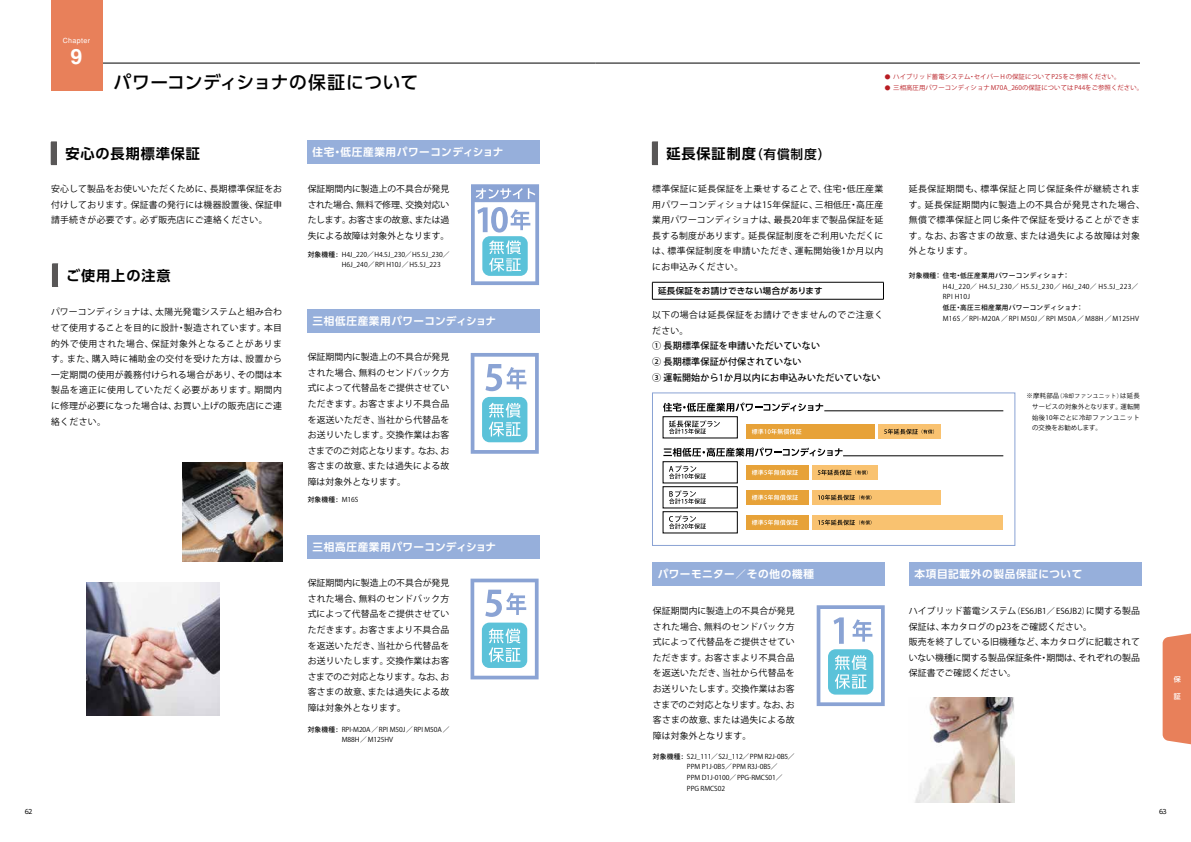
<style>
.page{position:relative;width:1191px;height:842px;background:#fff}
.page>*{position:absolute;margin:0;border:0;box-sizing:border-box;transform-origin:0 0}
.t1{font:700 21.3px "Helvetica";color:#fff}
.t2{font:500 17.7px "UD Shin Go Pro";letter-spacing:.03em;color:#000}
.t3{font:700 14.2px "UD Shin Go Pro De";letter-spacing:.06em;color:#000}
.t4{font:700 10.6px "UD Shin Go Pro De";letter-spacing:.055em;color:#fff}
.t5{font:700 10.6px "UD Shin Go Pro De";letter-spacing:.035em;color:#fff}
.t6{font:500 9.2px/15.6px "Koz Go Pr 6 N";letter-spacing:.02em;color:#000}
.t7{font:8.9px/15.6px "Koz Go Pr 6 N";letter-spacing:.025em;color:#000;text-align:justify}
.t8{font:8.9px/15.6px "Koz Go Pr 6 N";letter-spacing:.045em;color:#000}
.t9{font:500 8.5px "UD Shin Go Pro";letter-spacing:.03em;color:#000}
.t10{font:7.1px "Helvetica";letter-spacing:.055em;color:#fff}
.t11{font:500 7.1px "UD Shin Go Pro";color:#fff}
.t12{font:6.7px/10.6px "Koz Go Pr 6 N";letter-spacing:-.01em;color:#000}
.t13{font:6.7px/10.6px "Koz Go Pr 6 N";letter-spacing:.03em;color:#000}
.t14{font:500 6.7px "Koz Go Pr 6 N";letter-spacing:.03em;color:#000}
.t15{font:6.4px "Koz Go Pr 6 N";letter-spacing:.01em;color:#b81c22}
.t16{font:6.4px/10.6px "Koz Go Pr 6 N";letter-spacing:.04em;color:#000;text-align:justify}
.t17{font:6.4px "UD Shin Go Pro";color:#000}
.t18{font:5.7px "Koz Go Pr 6 N";letter-spacing:.06em;color:#000}
.s1{font-family:"UD Shin Go Pro";font-weight:500;font-size:12.8px}
.s2{font-size:5.7px}
.s3{font-weight:500}
.s4{font-weight:400}
.s5{font-size:6.4px}
.s6{font-size:8.1px}
</style>
<div class="page">
<hr style="left:51px;top:63px;width:544px;height:1px;background:#000">
<div style="left:51px;top:0;width:51px;height:91px;background:#e8805a"></div>
<hr style="left:595px;top:63px;width:545px;height:1px;background:#000">
<svg style="left:1162px;top:633px;width:29px;height:112px;background:#e98966"></svg>
<svg style="left:51px;top:142px;width:6px;height:23px"></svg>
<svg style="left:652px;top:142px;width:6px;height:23px"></svg>
<svg style="left:52px;top:264px;width:6px;height:23px"></svg>
<img style="left:183px;top:462px;width:99px;height:100px">
<img style="left:915px;top:697px;width:99px;height:105px">
<img style="left:86px;top:583px;width:134px;height:133px">
<svg style="left:816px;top:605px;width:68px;height:101px"></svg>
<svg style="left:470px;top:579px;width:68px;height:100px"></svg>
<svg style="left:471px;top:353px;width:68px;height:101px"></svg>
<div style="left:652px;top:393px;width:363px;height:153px;border:1px solid #8aa3d4"></div>
<svg style="left:471px;top:184px;width:68px;height:101px"></svg>
<div style="left:307px;top:141px;width:233px;height:23px;background:#96afdb"></div>
<div style="left:307px;top:309px;width:233px;height:23px;background:#96afdb"></div>
<div style="left:307px;top:536px;width:233px;height:23px;background:#96afdb"></div>
<div style="left:652px;top:563px;width:233px;height:23px;background:#96afdb"></div>
<div style="left:909px;top:563px;width:232px;height:23px;background:#96afdb"></div>
<hr style="left:652px;top:282px;width:231px;height:1px;background:#000">
<svg style="left:652px;top:282px;width:1px;height:17px"></svg>
<svg style="left:883px;top:282px;width:1px;height:17px"></svg>
<hr style="left:652px;top:299px;width:231px;height:1px;background:#000">
<div style="left:746px;top:465px;width:62px;height:15px;background:#e7a238"></div>
<div style="left:811px;top:465px;width:66px;height:15px;background:#f9c270"></div>
<svg style="left:751px;top:470px;width:47px;height:5px"></svg>
<svg style="left:817px;top:470px;width:50px;height:5px"></svg>
<div style="left:746px;top:490px;width:62px;height:15px;background:#e7a238"></div>
<div style="left:811px;top:490px;width:129px;height:15px;background:#f9c270"></div>
<svg style="left:751px;top:495px;width:47px;height:5px"></svg>
<svg style="left:818px;top:495px;width:53px;height:5px"></svg>
<div style="left:877px;top:424px;width:63px;height:15px;background:#f9c270"></div>
<div style="left:746px;top:424px;width:128px;height:15px;background:#e7a238"></div>
<svg style="left:751px;top:429px;width:50px;height:5px"></svg>
<svg style="left:884px;top:429px;width:50px;height:5px"></svg>
<div style="left:746px;top:515px;width:62px;height:15px;background:#e7a238"></div>
<div style="left:811px;top:515px;width:129px;height:15px;background:#f9c270"></div>
<div style="left:940px;top:515px;width:63px;height:15px;background:#f9c270"></div>
<svg style="left:751px;top:520px;width:47px;height:5px"></svg>
<svg style="left:818px;top:520px;width:53px;height:5px"></svg>
<svg style="left:669px;top:465px;width:37px;height:14px"></svg>
<div style="left:663px;top:461px;width:74px;height:22px;border:1px solid #000"></div>
<svg style="left:669px;top:490px;width:37px;height:14px"></svg>
<div style="left:663px;top:486px;width:74px;height:22px;border:1px solid #000"></div>
<svg style="left:669px;top:515px;width:37px;height:14px"></svg>
<div style="left:663px;top:511px;width:74px;height:22px;border:1px solid #000"></div>
<svg style="left:663px;top:448px;width:179px;height:9px"></svg>
<svg style="left:669px;top:420px;width:51px;height:14px"></svg>
<div style="left:663px;top:416px;width:74px;height:22px;border:1px solid #000"></div>
<svg style="left:663px;top:403px;width:160px;height:9px"></svg>
<hr style="left:824px;top:411px;width:179px;height:1px;background:#000">
<hr style="left:843px;top:456px;width:160px;height:1px;background:#000">
<p class="t10" style="left:63px;top:36px;width:29px">Chapter</p>
<h1 class="t1" style="left:71px;top:43px;width:13px">9</h1>
<h2 class="t2" style="left:113px;top:68px;width:306px">パワーコンディショナの保証について</h2>
<h3 class="t3" style="left:65px;top:142px;width:136px">安心の長期標準保証</h3>
<h3 class="t3" style="left:666px;top:142px;width:165px">延長保証制度<span class="s1">（有償制度）</span></h3>
<p class="t4" style="left:313px;top:144px;width:192px">住宅・低圧産業用パワーコンディショナ</p>
<p class="t15" style="left:884px;top:73px;width:237px"><span class="s2">●</span> ハイブリッド蓄電システム・セイバー Hの保証について P25をご参照ください。</p>
<p class="t15" style="left:884px;top:84px;width:260px"><span class="s2">●</span> 三相高圧用パワーコンディショナM70A_260の保証については P44をご参照ください。</p>
<p class="t7" style="left:308px;top:181px;width:143px">保証期間内に製造上の不具合が発見された場合、無料で修理、交換対応いたします。お客さまの故意、または過失による故障は対象外となります。</p>
<p class="t7" style="left:51px;top:181px;width:233px">安心して製品をお使いいただくために、長期標準保証をお付けしております。保証書の発行には機器設置後、保証申請手続きが必要です。必ず販売店にご連絡ください。</p>
<p class="t7" style="left:652px;top:181px;width:233px">標準保証に延長保証を上乗せすることで、住宅・低圧産業用パワーコンディショナは15年保証に、三相低圧・高圧産業用パワーコンディショナは、最長20年まで製品保証を延長する制度があります。延長保証制度をご利用いただくには、標準保証制度を申請いただき、運転開始後1か月以内にお申込みください。</p>
<p class="t8" style="left:652px;top:307px;width:233px;line-height:15.9px">以下の場合は延長保証をお請けできませんのでご注意ください。</p>
<p class="t6" style="left:652px;top:338px;width:230px">① 長期標準保証を申請いただいていない<br>② 長期標準保証が付保されていない<br>③ 運転開始から1か月以内にお申込みいただいていない</p>
<p class="t12" style="left:342px;top:249px;width:109px;text-indent:-34px"><span class="s3">対象機種 :</span> H4J_220／H4.5J_230／H5.5J_230／<br>H6J_240／ RPI H10J／ H5.5J_223</p>
<h3 class="t3" style="left:66px;top:264px;width:106px">ご使用上の注意</h3>
<p class="t9" style="left:658px;top:284px;width:166px">延長保証をお請けできない場合があります</p>
<p class="t7" style="left:51px;top:304px;width:233px">パワーコンディショナは、太陽光発電システムと組み合わせて使用することを目的に設計・製造されています。本目的外で使用された場合、保証対象外となることがあります。また、購入時に補助金の交付を受けた方は、設置から一定期間の使用が義務付けられる場合があり、その間は本製品を適正に使用していただく必要があります。期間内に修理が必要になった場合は、お買い上げの販売店にご連絡ください。</p>
<p class="t5" style="left:313px;top:312px;width:185px">三相低圧産業用パワーコンディショナ</p>
<p class="t7" style="left:308px;top:349px;width:143px">保証期間内に製造上の不具合が発見された場合、無料のセンドバック方式によって代替品をご提供させていただきます。お客さまより不具合品を返送いただき、当社から代替品をお送りいたします。交換作業はお客さまでのご対応となります。なお、お客さまの故意、または過失による故障は対象外となります。</p>
<p class="t14" style="left:308px;top:496px;width:52px">対象機種 : <span class="s4">M16S</span></p>
<p class="t5" style="left:313px;top:539px;width:185px">三相高圧産業用パワーコンディショナ</p>
<p class="t8" style="left:909px;top:181px;width:237px">延長保証期間も、標準保証と同じ保証条件が継続されます。延長保証期間内に製造上の不具合が発見された場合、無償で標準保証と同じ条件で保証を受けることができます。なお、お客さまの故意、または過失による故障は対象外となります。</p>
<p class="t14" style="left:909px;top:272px;width:162px">対象機種：住宅・低圧産業用パワーコンディショナ：</p>
<p class="t13" style="left:943px;top:281px;width:197px">H4J_220／ H4.5J_230／ H5.5J_230／ H6J_240／ H5.5J_223／<br>RPI H10J</p>
<p class="t14" style="left:943px;top:304px;width:142px">低圧・高圧三相産業用パワーコンディショナ：</p>
<p class="t13" style="left:943px;top:313px;width:198px">M16S／ RPI-M20A／ RPI M50J／ RPI M50A／M88H／M125HV</p>
<p class="t18" style="left:1026px;top:393px;width:115px"><span class="s5">※摩耗部品</span>（冷却ファンユニット）<span class="s5">は延長</span></p>
<p class="t16" style="left:1032px;top:401px;width:109px">サービスの対象外となります。運転開始後10年ごとに冷却ファンユニットの交換をお勧めします。</p>
<p class="t7" style="left:308px;top:575px;width:143px">保証期間内に製造上の不具合が発見された場合、無料のセンドバック方式によって代替品をご提供させていただきます。お客さまより不具合品を返送いただき、当社から代替品をお送りいたします。交換作業はお客さまでのご対応となります。なお、お客さまの故意、または過失による故障は対象外となります。</p>
<p class="t12" style="left:342px;top:724px;width:109px;text-indent:-34px"><span class="s3">対象機種 :</span> RPI-M20A／RPI M50J／RPI M50A／<br>M88H／M125HV</p>
<p class="t4" style="left:658px;top:566px;width:158px">パワーモニター／その他の機種</p>
<p class="t4" style="left:914px;top:566px;width:169px">本項目記載外の製品保証について</p>
<p class="t7" style="left:653px;top:603px;width:143px">保証期間内に製造上の不具合が発見された場合、無料のセンドバック方式によって代替品をご提供させていただきます。お客さまより不具合品を返送いただき、当社から代替品をお送りいたします。交換作業はお客さまでのご対応となります。なお、お客さまの故意、または過失による故障は対象外となります。</p>
<p class="t7" style="left:909px;top:603px;width:233px;text-align:left">ハイブリッド蓄電システム<span class="s6">（ES6JB1／ ES6JB2）</span>に関する製品保証は、本カタログの p23をご確認ください。<br>販売を終了している旧機種など、本カタログに記載されていない機種に関する製品保証条件・期間は、それぞれの製品保証書でご確認ください。</p>
<p class="t12" style="left:687px;top:751px;width:116px;text-indent:-34px"><span class="s3">対象機種 :</span> S2J_111／S2J_112／PPM R2J-0B5／　<br>PPM P1J-0B5／ PPM R3J-0B5／<br>PPM D1J-0100／ PPG-RMCS01／<br>PPG RMCS02</p>
<p class="t11" style="left:1174px;top:674px;width:8px">保</p>
<p class="t11" style="left:1174px;top:691px;width:8px">証</p>
<p class="t17" style="left:25px;top:806px;width:9px">62</p>
<p class="t17" style="left:1159px;top:806px;width:9px">63</p>
</div>
